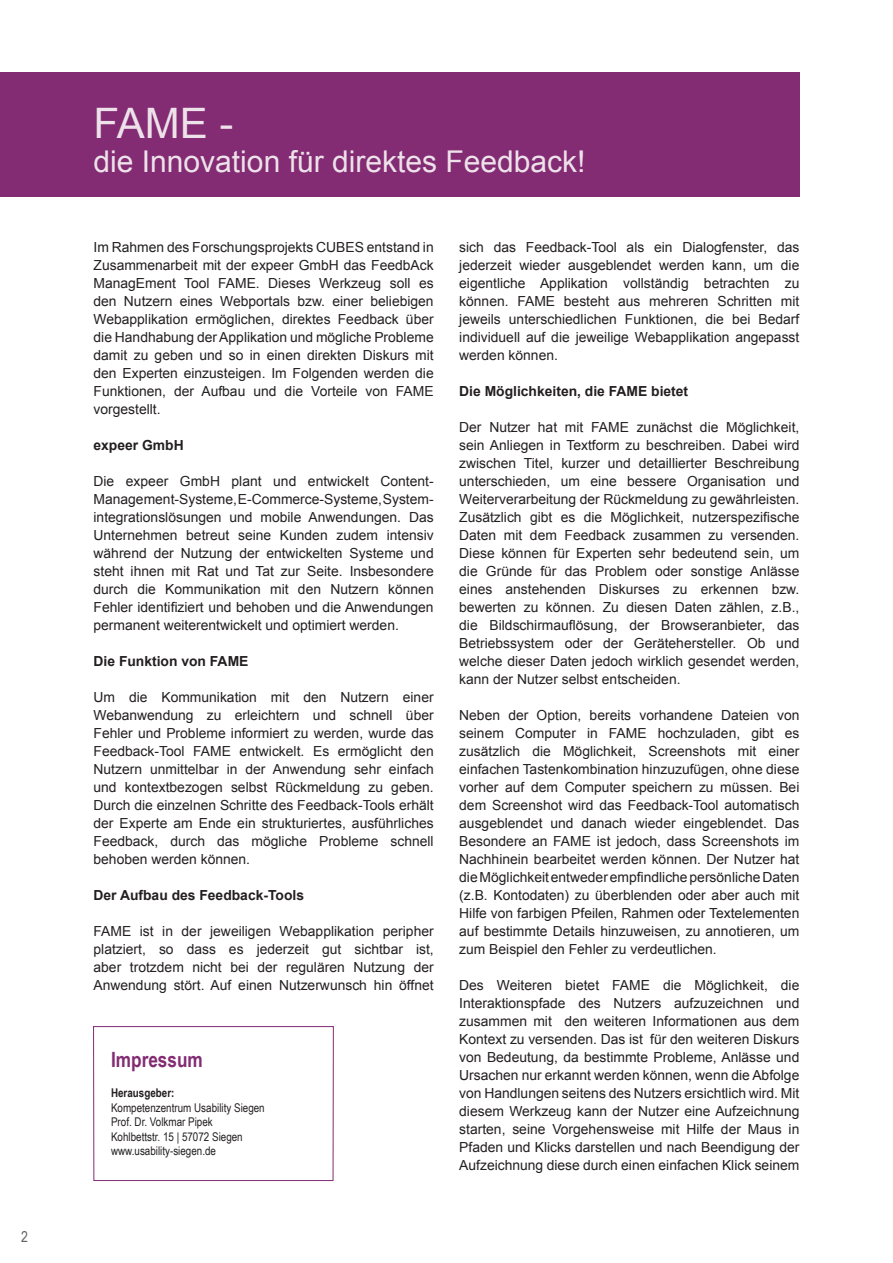
<style>
.page{position:relative;width:893px;height:1263px;background:#fff}
.page>*{position:absolute;margin:0;border:0;box-sizing:border-box;transform-origin:0 0}
.Titel_Headline{font:42px "Arial";color:#ede2ea}
.Titel_Headline-2{font:30px "Arial";color:#ede2ea}
.Impressum_Headline{font:700 21px "Arial Narrow";color:#832b73}
.t1{font:15px "Arial Narrow";color:#636366}
.Titel_Headline-3{font:13.8px/18px "Arial";color:#231f20;text-align:justify}
.Titel_Headline-4{font:700 13.8px "Arial";color:#231f20}
.Impressum{font:12px "Arial Narrow";color:#231f20}
.Impressum-2{font:700 12px "Arial Narrow";color:#231f20}
</style>
<div class="page">
<div style="left:93px;top:1026px;width:241px;height:155px;border:1px solid #832b73"></div>
<div style="left:0;top:72px;width:799px;height:125px;background:#832b73"></div>
<p class="t1" style="left:21px;top:1226px;width:8px">2</p>
<p class="Titel_Headline" style="left:94px;top:96px;width:142px">FAME -</p>
<p class="Titel_Headline-2" style="left:94px;top:142px;width:493px">die Innovation für direktes Feedback!</p>
<p class="Titel_Headline-3" style="left:94px;top:238px;width:342px">Im Rahmen des Forschungsprojekts CUBES entstand in Zusammenarbeit mit der expeer GmbH das FeedbAck ManagEment Tool FAME. Dieses Werkzeug soll es den Nutzern eines Webportals bzw. einer beliebigen Webapplikation ermöglichen, direktes Feedback über die Handhabung der Applikation und mögliche Probleme damit zu geben und so in einen direkten Diskurs mit den Experten einzusteigen. Im Folgenden werden die Funktionen, der Aufbau und die Vorteile von FAME vorgestellt.</p>
<p class="Titel_Headline-4" style="left:94px;top:436px;width:92px">expeer GmbH</p>
<p class="Titel_Headline-3" style="left:94px;top:472px;width:342px">Die expeer GmbH plant und entwickelt Content-Management-Systeme, E-Commerce-Systeme, System&shy;integrationslösungen und mobile Anwendungen. Das Unternehmen betreut seine Kunden zudem intensiv während der Nutzung der entwickelten Systeme und steht ihnen mit Rat und Tat zur Seite. Insbesondere durch die Kommunikation mit den Nutzern können Fehler identifiziert und behoben und die Anwendungen permanent weiterentwickelt und optimiert werden.</p>
<p class="Titel_Headline-4" style="left:94px;top:652px;width:156px">Die Funktion von FAME</p>
<p class="Titel_Headline-3" style="left:94px;top:688px;width:342px">Um die Kommunikation mit den Nutzern einer Webanwendung zu erleichtern und schnell über Fehler und Probleme informiert zu werden, wurde das Feedback-Tool FAME entwickelt. Es ermöglicht den Nutzern unmittelbar in der Anwendung sehr einfach und kontextbezogen selbst Rückmeldung zu geben.<br>Durch die einzelnen Schritte des Feedback-Tools erhält der Experte am Ende ein strukturiertes, ausführliches Feedback, durch das mögliche Probleme schnell behoben werden können.</p>
<p class="Titel_Headline-4" style="left:94px;top:886px;width:212px">Der Aufbau des Feedback-Tools</p>
<p class="Titel_Headline-3" style="left:94px;top:922px;width:342px">FAME ist in der jeweiligen Webapplikation peripher platziert, so dass es jederzeit gut sichtbar ist, aber trotzdem nicht bei der regulären Nutzung der Anwendung stört. Auf einen Nutzerwunsch hin öffnet</p>
<p class="Impressum_Headline" style="left:111px;top:1043px;width:93px">Impressum</p>
<p class="Impressum-2" style="left:111px;top:1084px;width:65px">Herausgeber:</p>
<p class="Impressum" style="left:111px;top:1099px;width:155px">Kompetenzentrum Usability Siegen</p>
<p class="Impressum" style="left:111px;top:1113px;width:103px">Prof. Dr. Volkmar Pipek</p>
<p class="Impressum" style="left:111px;top:1127px;width:133px">Kohlbettstr. 15 | 57072 Siegen</p>
<p class="Impressum" style="left:111px;top:1142px;width:106px">www.usability-siegen.de</p>
<p class="Titel_Headline-3" style="left:459px;top:238px;width:342px">sich das Feedback-Tool als ein Dialogfenster, das jederzeit wieder ausgeblendet werden kann, um die eigentliche Applikation vollständig betrachten zu können. FAME besteht aus mehreren Schritten mit jeweils unterschiedlichen Funktionen, die bei Bedarf individuell auf die jeweilige Webapplikation angepasst werden können.</p>
<p class="Titel_Headline-4" style="left:459px;top:382px;width:230px">Die Möglichkeiten, die FAME bietet</p>
<p class="Titel_Headline-3" style="left:459px;top:418px;width:342px">Der Nutzer hat mit FAME zunächst die Möglichkeit, sein Anliegen in Textform zu beschreiben. Dabei wird zwischen Titel, kurzer und detaillierter Beschreibung unterschieden, um eine bessere Organisation und Weiterverarbeitung der Rückmeldung zu gewährleisten.<br>Zusätzlich gibt es die Möglichkeit, nutzerspezifische Daten mit dem Feedback zusammen zu versenden.<br>Diese können für Experten sehr bedeutend sein, um die Gründe für das Problem oder sonstige Anlässe eines anstehenden Diskurses zu erkennen bzw. bewerten zu können. Zu diesen Daten zählen, z.B., die Bildschirmauflösung, der Browseranbieter, das Betriebssystem oder der Gerätehersteller. Ob und welche dieser Daten jedoch wirklich gesendet werden, kann der Nutzer selbst entscheiden.</p>
<p class="Titel_Headline-3" style="left:459px;top:706px;width:342px">Neben der Option, bereits vorhandene Dateien von seinem Computer in FAME hochzuladen, gibt es zusätzlich die Möglichkeit, Screenshots mit einer einfachen Tastenkombination hinzuzufügen, ohne diese vorher auf dem Computer speichern zu müssen. Bei dem Screenshot wird das Feedback-Tool automatisch ausgeblendet und danach wieder eingeblendet. Das Besondere an FAME ist jedoch, dass Screenshots im Nachhinein bearbeitet werden können. Der Nutzer hat die Möglichkeit entweder empfindliche persönliche Daten (z.B. Kontodaten) zu überblenden oder aber auch mit Hilfe von farbigen Pfeilen, Rahmen oder Textelementen auf bestimmte Details hinzuweisen, zu annotieren, um zum Beispiel den Fehler zu verdeutlichen.</p>
<p class="Titel_Headline-3" style="left:459px;top:976px;width:342px">Des Weiteren bietet FAME die Möglichkeit, die Interaktionspfade des Nutzers aufzuzeichnen und zusammen mit den weiteren Informationen aus dem Kontext zu versenden. Das ist für den weiteren Diskurs von Bedeutung, da bestimmte Probleme, Anlässe und Ursachen nur erkannt werden können, wenn die Abfolge von Handlungen seitens des Nutzers ersichtlich wird. Mit diesem Werkzeug kann der Nutzer eine Aufzeichnung starten, seine Vorgehensweise mit Hilfe der Maus in Pfaden und Klicks darstellen und nach Beendigung der Aufzeichnung diese durch einen einfachen Klick seinem</p>
</div>
